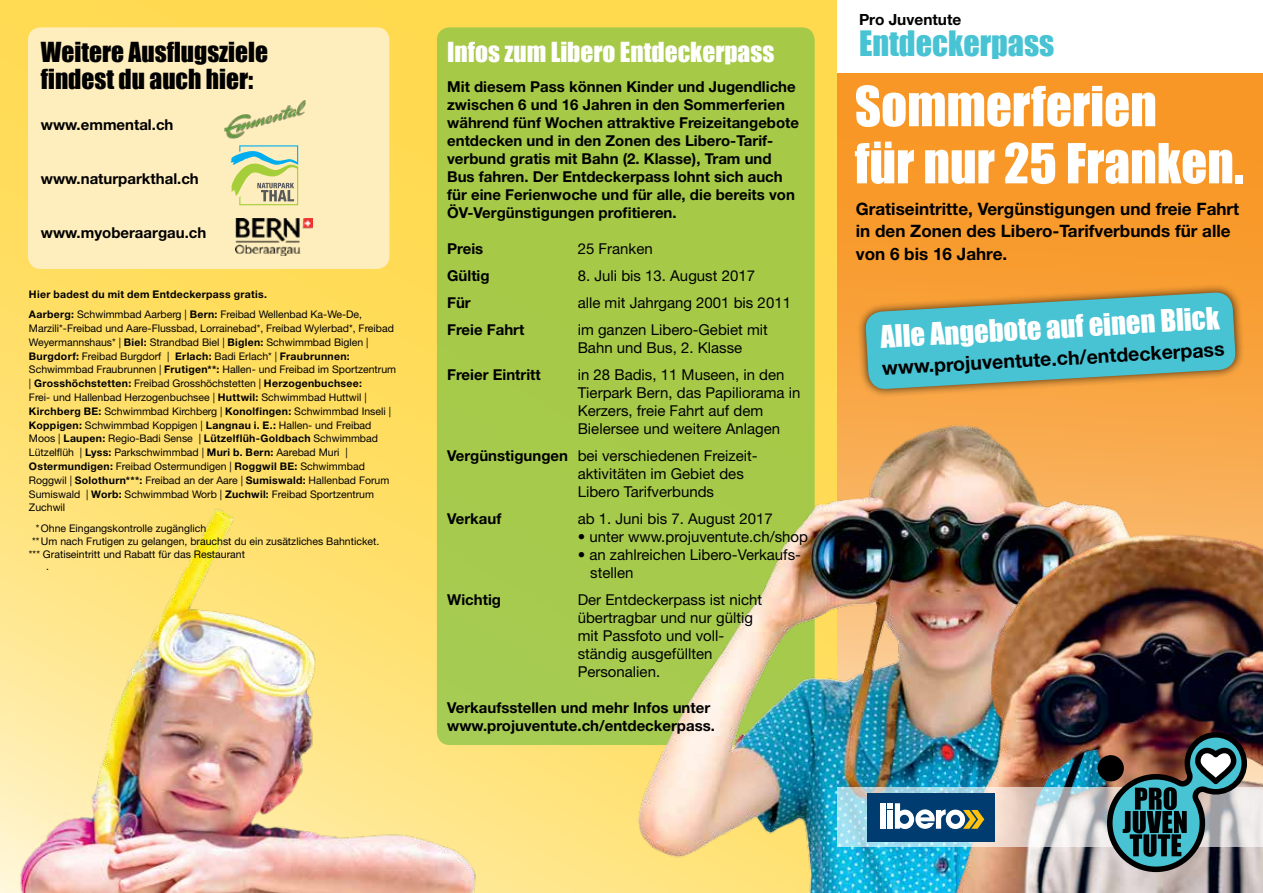
<style>
.page{position:relative;width:1263px;height:893px;background:#fff}
.page>*{position:absolute;margin:0;border:0;box-sizing:border-box;transform-origin:0 0}
.t1{font:51px/57.2px "Impact";color:#fff}
.t2{font:32.1px "Impact";color:#47c3d3}
.t3{font:28.5px "Impact";color:#fff}
.t4{font:25.35px/27px "Impact";color:#000}
.t5{font:25.35px "Impact";color:#fff}
.t6{font:700 19.5px "Helvetica Neue";color:#000}
.t7{font:700 17.1px/22.5px "Helvetica Neue";color:#000}
.t8{font:700 15.45px "Helvetica Neue";color:#000}
.t9{font:700 15px/18px "Helvetica Neue";color:#000}
.t10{font:15px/18px "Helvetica Neue";color:#000}
.t11{font:10.5px/13.8px "Helvetica Neue LT Std";color:#000}
.t12{font:700 10.5px/19.8px "Helvetica Neue LT Std";letter-spacing:.025em;color:#000}
.s1{font-weight:400}
.s2{font-weight:700}
</style>
<div class="page">
<svg style="left:0;top:0;width:837px;height:448px;background:#fedc5b"></svg>
<div style="left:837px;top:73px;width:426px;height:820px;background:#f89725"></div>
<img style="left:0;top:448px;width:480px;height:445px">
<div style="left:437px;top:27px;width:378px;height:718px;background:#a6c947;border-radius:13px"></div>
<img style="left:480px;top:340px;width:783px;height:553px">
<img style="left:914px;top:499px;width:349px;height:394px">
<svg style="left:837px;top:787px;width:426px;height:59px;background:#ced8da"></svg>
<svg style="left:1107px;top:732px;width:140px;height:140px;background:#5d6e6f"></svg>
<div style="left:1097px;top:755px;width:27px;height:26px;background:#000;border-radius:50%"></div>
<div style="left:857px;top:284px;width:387px;height:114px;background:#000;opacity:.75"></div>
<svg style="left:865px;top:292px;width:371px;height:98px;background:#67b7af"></svg>
<div style="left:868px;top:793px;width:127px;height:49px;background:#003c6f"></div>
<div style="left:880px;top:803px;width:6px;height:26px;background:#fff"></div>
<svg style="left:888px;top:803px;width:96px;height:26px"></svg>
<div style="left:888px;top:810px;width:5px;height:19px;background:#fff"></div>
<div style="left:28px;top:27px;width:361px;height:242px;background:#ffeebd;border-radius:13px"></div>
<svg style="left:230px;top:145px;width:68px;height:60px"></svg>
<img style="left:236px;top:218px;width:77px;height:37px">
<img style="left:224px;top:101px;width:82px;height:38px">
<h3 class="t4" style="left:41px;top:38px;width:229px">Weitere Ausflugsziele findest du auch hier:</h3>
<h3 class="t9" style="left:41px;top:115px;width:134px">www.emmental.ch</h3>
<h3 class="t9" style="left:41px;top:169px;width:160px">www.naturparkthal.ch</h3>
<h3 class="t9" style="left:41px;top:223px;width:167px">www.myoberaargau.ch</h3>
<p class="t12" style="left:29px;top:284px;width:335px">Hier badest du mit dem Entdeckerpass gratis.<br>Aarberg: <span class="s1">Schwimmbad Aarberg |</span> Bern: <span class="s1">Freibad Wellenbad Ka-We-De,</span></p>
<p class="t11" style="left:29px;top:321px;width:369px">Marzili*-Freibad und Aare-Flussbad, Lorrainebad*, Freibad Wylerbad*, Freibad Weyermannshaus* | <span class="s2">Biel:</span> Strandbad Biel | <span class="s2">Biglen:</span> Schwimmbad Biglen | <span class="s2">Burgdorf:</span> Freibad Burgdorf | <span class="s2">Erlach:</span> Badi Erlach* | <span class="s2">Fraubrunnen:<br></span>Schwimmbad Fraubrunnen | <span class="s2">Frutigen**:</span> Hallen- und Freibad im Sportzentrum | <span class="s2">Grosshöchstetten:</span> Freibad Grosshöchstetten | <span class="s2">Herzogenbuchsee:<br></span>Frei- und Hallenbad Herzogenbuchsee | <span class="s2">Huttwil:</span> Schwimmbad Huttwil | <span class="s2">Kirchberg BE:</span> Schwimmbad Kirchberg | <span class="s2">Konolfingen:</span> Schwimmbad Inseli | <span class="s2">Koppigen:</span> Schwimmbad Koppigen | <span class="s2">Langnau i. E.:</span> Hallen- und Freibad Moos | <span class="s2">Laupen:</span> Regio-Badi Sense | <span class="s2">Lützelflüh-Goldbach</span> Schwimmbad Lützelflüh | <span class="s2">Lyss:</span> Parkschwimmbad | <span class="s2">Muri b. Bern:</span> Aarebad Muri | <span class="s2">Ostermundigen:</span> Freibad Ostermundigen | <span class="s2">Roggwil BE:</span> Schwimmbad Roggwil | <span class="s2">Solothurn***:</span> Freibad an der Aare | <span class="s2">Sumiswald:</span> Hallenbad Forum Sumiswald | <span class="s2">Worb:</span> Schwimmbad Worb | <span class="s2">Zuchwil:</span> Freibad Sportzentrum Zuchwil</p>
<p class="t11" style="left:36px;top:522px;width:172px">*Ohne Eingangskontrolle zugänglich</p>
<p class="t11" style="left:32px;top:534px;width:349px">**Um nach Frutigen zu gelangen, brauchst du ein zusätzliches Bahnticket.</p>
<p class="t11" style="left:29px;top:547px;width:218px">*** Gratiseintritt und Rabatt für das Restaurant</p>
<p class="t11" style="left:46px;top:559px;width:4px">.</p>
<h3 class="t5" style="left:447px;top:32px;width:329px">Infos zum Libero Entdeckerpass</h3>
<p class="t9" style="left:447px;top:78px;width:353px">Mit diesem Pass können Kinder und Jugendliche zwischen 6 und 16 Jahren in den Sommerferien während fünf Wochen attraktive Freizeitangebote entdecken und in den Zonen des Libero-Tarif&shy;verbund gratis mit Bahn (2. Klasse), Tram und Bus fahren. Der Entdeckerpass lohnt sich auch für eine Ferienwoche und für alle, die bereits von ÖV-Vergünstigungen profitieren.</p>
<h3 class="t9" style="left:447px;top:240px;width:38px">Preis</h3>
<h3 class="t10" style="left:578px;top:240px;width:77px">25 Franken</h3>
<h3 class="t9" style="left:447px;top:267px;width:44px">Gültig</h3>
<h3 class="t10" style="left:578px;top:267px;width:179px">8. Juli bis 13. August 2017</h3>
<h3 class="t9" style="left:447px;top:294px;width:25px">Für</h3>
<h3 class="t10" style="left:578px;top:294px;width:215px">alle mit Jahrgang 2001 bis 2011</h3>
<h3 class="t9" style="left:447px;top:321px;width:79px">Freie Fahrt</h3>
<h3 class="t10" style="left:578px;top:321px;width:192px">im ganzen Libero-Gebiet mit<br>Bahn und Bus, 2. Klasse</h3>
<h3 class="t9" style="left:447px;top:366px;width:95px">Freier Eintritt</h3>
<h3 class="t10" style="left:578px;top:366px;width:224px">in 28 Badis, 11 Museen, in den<br>Tierpark Bern, das Papiliorama in<br>Kerzers, freie Fahrt auf dem<br>Bielersee und weitere Anlagen</h3>
<h3 class="t10" style="left:578px;top:447px;width:181px;text-indent:-130px"><span class="s2">Vergünstigungen</span> bei verschiedenen Freizeit&shy;aktivitäten im Gebiet des<br>Libero Tarifverbunds</h3>
<h3 class="t9" style="left:447px;top:510px;width:56px">Verkauf</h3>
<h3 class="t10" style="left:578px;top:510px;width:197px">ab 1. Juni bis 7. August 2017</h3>
<h3 class="t10" style="left:578px;top:528px;width:232px">• unter www.projuventute.ch/shop</h3>
<h3 class="t10" style="left:590px;top:546px;width:212px;text-indent:-13px">• an zahlreichen Libero-Verkaufs&shy;stellen</h3>
<h3 class="t9" style="left:447px;top:591px;width:55px">Wichtig</h3>
<h3 class="t10" style="left:578px;top:591px;width:186px">Der Entdeckerpass ist nicht übertragbar und nur gültig mit Passfoto und voll&shy;ständig ausgefüllten<br>Personalien.</h3>
<h3 class="t9" style="left:447px;top:699px;width:269px">Verkaufsstellen und mehr Infos unter www.projuventute.ch/entdeckerpass.</h3>
<h3 class="t8" style="left:859px;top:10px;width:104px">Pro Juventute</h3>
<h2 class="t2" style="left:859px;top:19px;width:197px">Entdeckerpass</h2>
<h1 class="t1" style="left:855px;top:76px;width:390px">Sommerferien<br>für nur 25 Franken.</h1>
<h3 class="t7" style="left:856px;top:197px;width:385px">Gratiseintritte, Vergünstigungen und freie Fahrt in den Zonen des Libero-Tarifverbunds für alle von 6 bis 16 Jahre.</h3>
<h3 class="t3" style="left:879px;top:314px;width:341px;rotate:-3deg">Alle Angebote auf einen Blick</h3>
<h3 class="t6" style="left:881px;top:355px;width:344px;rotate:-3deg">www.projuventute.ch/entdeckerpass</h3>
</div>
